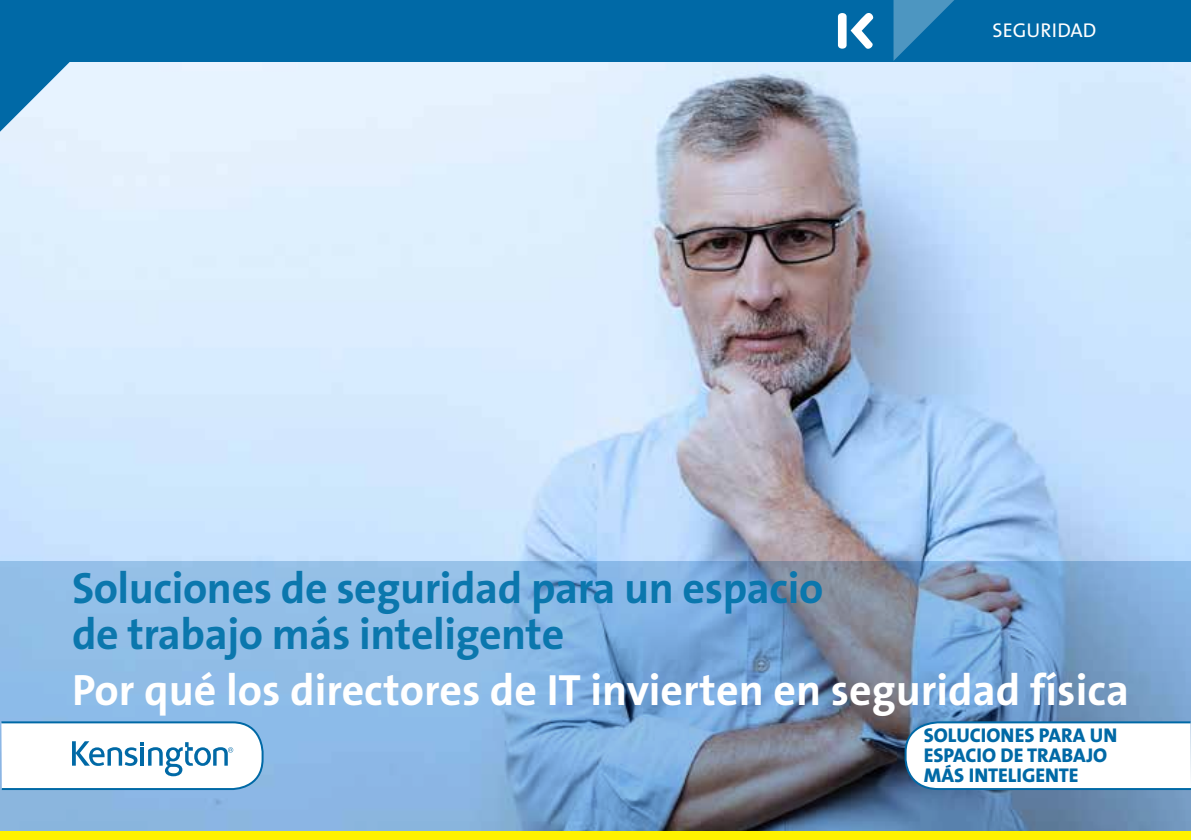
<style>
.page{position:relative;width:1191px;height:840px;background:#fff}
.page>*{position:absolute;margin:0;border:0;box-sizing:border-box;transform-origin:0 0}
.t1{font:44px/46px "The Sans KENSINGTON7 Bd";letter-spacing:-.01em;color:#0b77ad}
.t2{font:44px "The Sans KENSINGTON7 Bd";color:#fff}
.t3{font:20px/20px "The Sans KENSINGTON8 XB";color:#0069a6}
.t4{font:20px "The Sans KENSINGTON5 Rg";color:#fff}
</style>
<div class="page">
<img style="left:0;top:61px;width:1191px;height:500px">
<div style="left:0;top:0;width:1191px;height:61px;background:#0069a6"></div>
<svg style="left:0;top:561px;width:1191px;height:270px;background:#7ea5ce"></svg>
<svg style="left:850px;top:13px;width:24px;height:36px"></svg>
<div style="left:838px;top:13px;width:8px;height:36px;background:#fff;border-radius:4px"></div>
<svg style="left:0;top:61px;width:72px;height:71px;background:#75afd3"></svg>
<svg style="left:893px;top:0;width:61px;height:61px"></svg>
<div style="left:0;top:831px;width:1191px;height:8px;background:#fff200"></div>
<svg style="left:0;top:720px;width:264px;height:70px"></svg>
<svg style="left:903px;top:720px;width:288px;height:70px"></svg>
<p class="t4" style="left:992px;top:19px;width:105px">SEGURIDAD</p>
<p class="t1" style="left:72px;top:566px;width:753px">Soluciones de seguridad para un espacio de trabajo más inteligente</p>
<p class="t2" style="left:72px;top:666px;width:1058px">Por qué los directores de IT invierten en seguridad física</p>
<p class="t3" style="left:924px;top:725px;width:195px">SOLUCIONES PARA UN<br>ESPACIO DE TRABAJO<br>MÁS INTELIGENTE</p>
</div>
